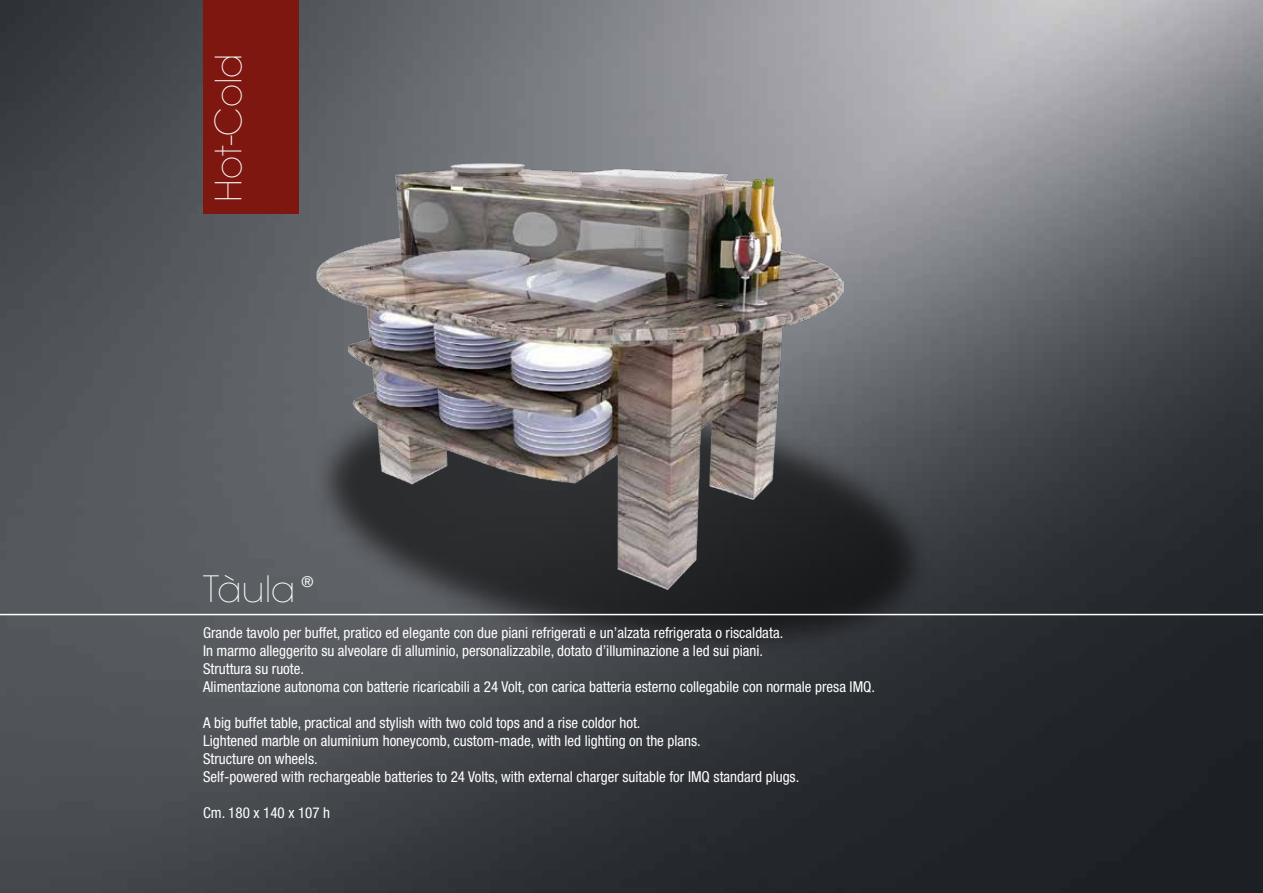
<style>
.page{position:relative;width:1263px;height:893px;background:#fff}
.page>*{position:absolute;margin:0;border:0;box-sizing:border-box;transform-origin:0 0}
.t1{font:200 36px "ITC Avant Garde Std";color:#fff}
.t2{font:condensed 15px/18px "Helvetica Neue LT Std";color:#fff}
.t3{font:15px "Helvetica Neue LT Std";color:#fff}
</style>
<div class="page">
<img style="left:0;top:0;width:1263px;height:893px">
<div style="left:203px;top:0;width:96px;height:213px;background:#7e1710"></div>
<img style="left:315px;top:163px;width:624px;height:503px">
<img style="left:315px;top:163px;width:529px;height:426px">
<hr style="left:0;top:614px;width:1263px;height:1px;background:#fff">
<h1 class="t1" style="left:207px;top:202px;width:150px;rotate:-90deg">Hot-Cold</h1>
<h1 class="t1" style="left:203px;top:568px;width:94px">Tàula</h1>
<p class="t3" style="left:302px;top:572px;width:13px">®</p>
<p class="t2" style="left:203px;top:623px;width:674px">Grande tavolo per buffet, pratico ed elegante con due piani refrigerati e un’alzata refrigerata o riscaldata.<br>In marmo alleggerito su alveolare di alluminio, personalizzabile, dotato d’illuminazione a led sui piani.<br>Struttura su ruote.<br>Alimentazione autonoma con batterie ricaricabili a 24 Volt, con carica batteria esterno collegabile con normale presa IMQ.</p>
<p class="t2" style="left:203px;top:713px;width:598px">A big buffet table, practical and stylish with two cold tops and a rise coldor hot.<br>Lightened marble on aluminium honeycomb, custom-made, with led lighting on the plans.<br>Structure on wheels.<br>Self-powered with rechargeable batteries to 24 Volts, with external charger suitable for IMQ standard plugs.</p>
<p class="t2" style="left:203px;top:803px;width:129px">Cm. 180 x 140 x 107 h</p>
</div>
